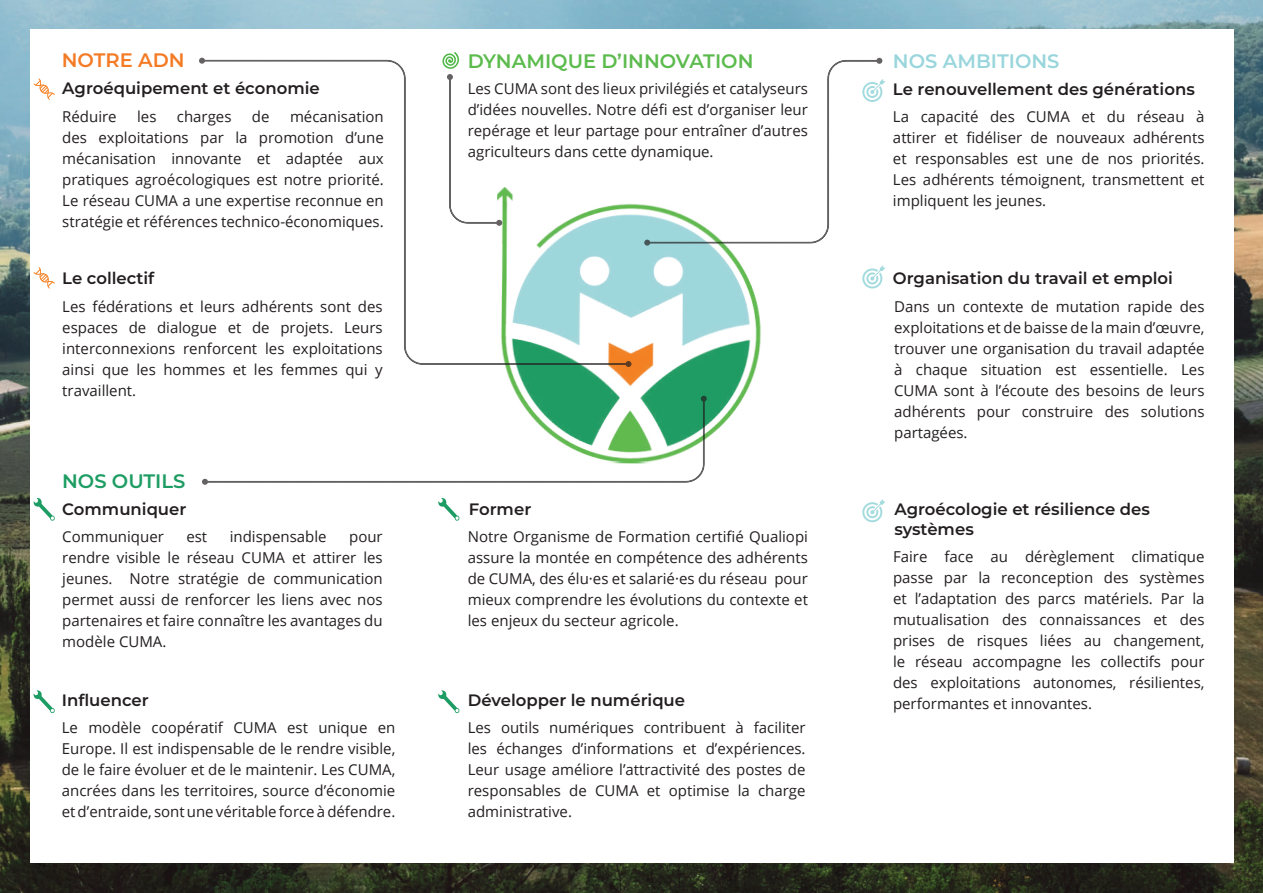
<style>
.page{position:relative;width:1263px;height:893px;background:#fff}
.page>*{position:absolute;margin:0;border:0;box-sizing:border-box;transform-origin:0 0}
.t1{font:600 19.5px "Montserrat";color:#5cbb4d}
.t2{font:600 19.5px "Montserrat";color:#99d6dc}
.t3{font:600 19.5px "Montserrat";color:#1d9d63}
.t4{font:600 19.5px "Montserrat";color:#f47b25}
.t5{font:600 16.5px/19.8px "Montserrat";color:#231f20}
.t6{font:15px/21px "Open Sans";color:#231f20;text-align:justify}
</style>
<div class="page">
<img style="left:0;top:0;width:1263px;height:893px">
<div style="left:30px;top:30px;width:1203px;height:833px;background:#fff"></div>
<svg style="left:34px;top:267px;width:21px;height:22px"></svg>
<svg style="left:34px;top:78px;width:21px;height:22px"></svg>
<svg style="left:33px;top:498px;width:22px;height:23px"></svg>
<svg style="left:438px;top:498px;width:22px;height:23px"></svg>
<svg style="left:33px;top:690px;width:22px;height:23px"></svg>
<svg style="left:438px;top:690px;width:22px;height:23px"></svg>
<img style="left:505px;top:204px;width:256px;height:234px">
<svg style="left:862px;top:265px;width:23px;height:23px"></svg>
<svg style="left:862px;top:499px;width:23px;height:23px"></svg>
<svg style="left:644px;top:58px;width:241px;height:188px"></svg>
<svg style="left:205px;top:60px;width:424px;height:305px"></svg>
<svg style="left:199px;top:58px;width:6px;height:6px"></svg>
<svg style="left:625px;top:361px;width:6px;height:6px"></svg>
<svg style="left:202px;top:396px;width:505px;height:89px"></svg>
<svg style="left:442px;top:52px;width:60px;height:174px"></svg>
<h1 class="t4" style="left:62px;top:47px;width:124px">NOTRE ADN</h1>
<p class="t5" style="left:62px;top:78px;width:259px">Agroéquipement et économie</p>
<p class="t6" style="left:62px;top:105px;width:323px;text-indent:228px">mécanisation des exploitations par la promotion d’une mécanisation innovante et adaptée aux pratiques agroécologiques est notre priorité.<br>Le réseau CUMA a une expertise reconnue en stratégie et références technico-économiques.</p>
<p class="t6" style="left:62px;top:105px;width:56px">Réduire</p>
<p class="t6" style="left:137px;top:105px;width:21px">les</p>
<p class="t6" style="left:177px;top:105px;width:56px">charges</p>
<p class="t6" style="left:252px;top:105px;width:19px">de</p>
<h1 class="t1" style="left:468px;top:47px;width:287px">DYNAMIQUE D’INNOVATION</h1>
<p class="t6" style="left:468px;top:78px;width:342px">Les CUMA sont des lieux privilégiés et catalyseurs d’idées nouvelles. Notre défi est d’organiser leur repérage et leur partage pour entraîner d’autres agriculteurs dans cette dynamique.</p>
<h1 class="t2" style="left:893px;top:47px;width:168px">NOS AMBITIONS</h1>
<p class="t5" style="left:893px;top:78px;width:303px">Le renouvellement des générations</p>
<p class="t6" style="left:893px;top:105px;width:313px">La capacité des CUMA et du réseau à attirer et fidéliser de nouveaux adhérents et responsables est une de nos priorités.<br>Les adhérents témoignent, transmettent et impliquent les jeunes.</p>
<p class="t5" style="left:62px;top:268px;width:94px">Le collectif</p>
<p class="t5" style="left:893px;top:267px;width:282px">Organisation du travail et emploi</p>
<p class="t6" style="left:62px;top:295px;width:322px">Les fédérations et leurs adhérents sont des espaces de dialogue et de projets. Leurs interconnexions renforcent les exploitations ainsi que les hommes et les femmes qui y travaillent.</p>
<p class="t6" style="left:894px;top:296px;width:312px">Dans un contexte de mutation rapide des exploitations et de baisse de la main d’œuvre, trouver une organisation du travail adaptée à chaque situation est essentielle. Les CUMA sont à l’écoute des besoins de leurs adhérents pour construire des solutions partagées.</p>
<h1 class="t3" style="left:62px;top:467px;width:125px">NOS OUTILS</h1>
<p class="t5" style="left:62px;top:498px;width:126px">Communiquer</p>
<p class="t5" style="left:469px;top:498px;width:64px">Former</p>
<p class="t6" style="left:62px;top:526px;width:103px">Communiquer</p>
<p class="t6" style="left:186px;top:526px;width:22px">est</p>
<p class="t6" style="left:230px;top:526px;width:98px">indispensable</p>
<p class="t6" style="left:62px;top:526px;width:322px;text-indent:287px">pour rendre visible le réseau CUMA et attirer les jeunes. Notre stratégie de communication permet aussi de renforcer les liens avec nos partenaires et faire connaître les avantages du modèle CUMA.</p>
<p class="t6" style="left:468px;top:526px;width:342px">Notre Organisme de Formation certifié Qualiopi assure la montée en compétence des adhérents de CUMA, des élu·es et salarié·es du réseau pour mieux comprendre les évolutions du contexte et les enjeux du secteur agricole.</p>
<p class="t5" style="left:62px;top:690px;width:88px">Influencer</p>
<p class="t5" style="left:468px;top:690px;width:219px">Développer le numérique</p>
<p class="t5" style="left:894px;top:498px;width:257px">Agroécologie et résilience des systèmes</p>
<p class="t6" style="left:893px;top:546px;width:313px">Faire face au dérèglement climatique passe par la reconception des systèmes et l’adaptation des parcs matériels. Par la mutualisation des connaissances et des prises de risques liées au changement, le réseau accompagne les collectifs pour des exploitations autonomes, résilientes, performantes et innovantes.</p>
<p class="t6" style="left:62px;top:717px;width:335px">Le modèle coopératif CUMA est unique en Europe. Il est indispensable de le rendre visible, de le faire évoluer et de le maintenir. Les CUMA, ancrées dans les territoires, source d’économie et d’entraide, sont une véritable force à défendre.</p>
<p class="t6" style="left:468px;top:717px;width:339px">Les outils numériques contribuent à faciliter les échanges d’informations et d’expériences.<br>Leur usage améliore l’attractivité des postes de responsables de CUMA et optimise la charge administrative.</p>
</div>
